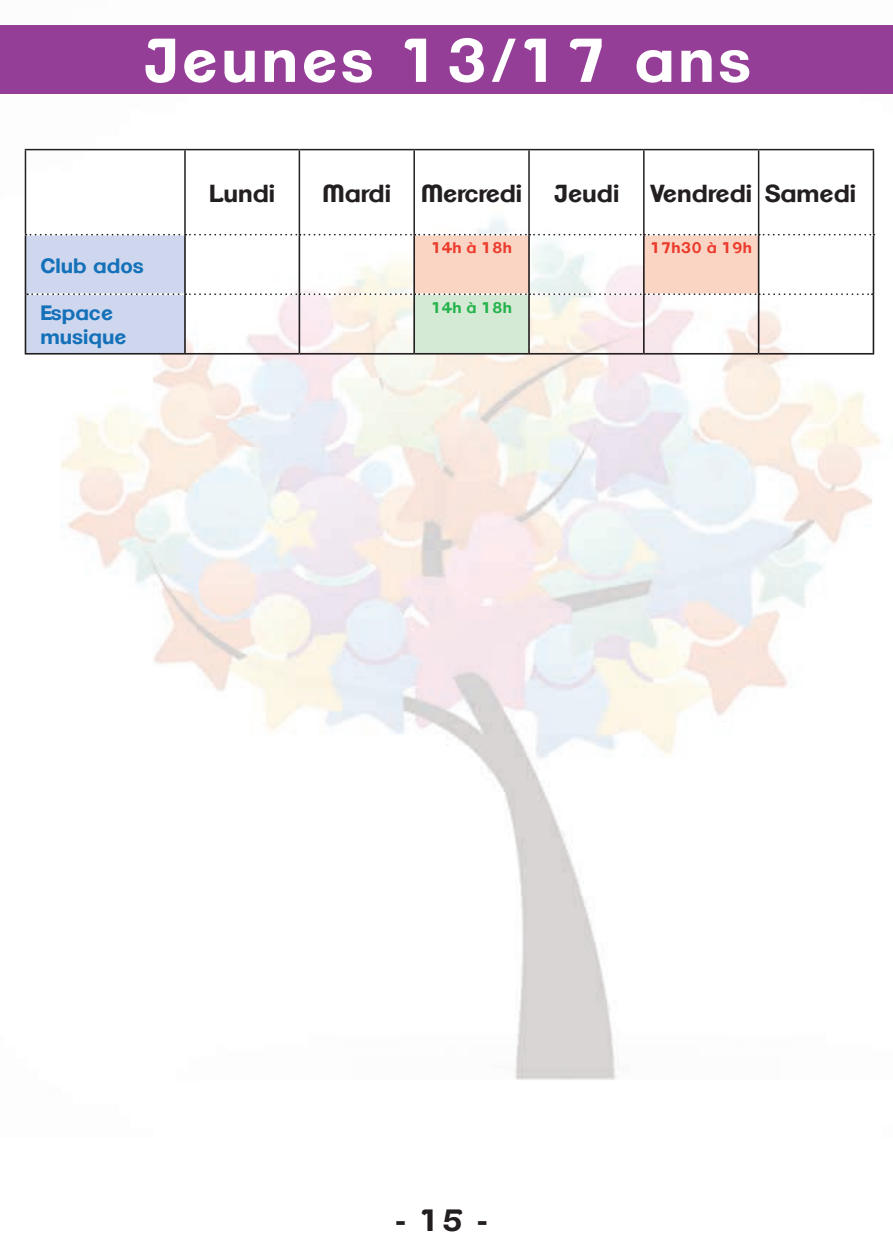
<style>
.page{position:relative;width:893px;height:1259px;background:#fff}
.page>*{position:absolute;margin:0;border:0;box-sizing:border-box;transform-origin:0 0}
.t1{font:700 60px "Clemente P Dam";letter-spacing:.06em;color:#fff}
.t2{font:700 30px "Clemente P Dam";color:#231f20}
.t3{font:700 24px "Clemente P Dam";color:#231f20}
.t4{font:700 20.4px/24.3px "Clemente P Dam";color:#1471b9}
.t5{font:700 15px "Clemente P Dam";color:#eb3b2c}
.t6{font:700 15px "Clemente P Dam";color:#23b24b}
</style>
<div class="page">
<img style="left:199px;top:25px;width:694px;height:594px">
<img style="left:0;top:25px;width:199px;height:643px">
<img style="left:198px;top:619px;width:590px;height:461px">
<div style="left:0;top:26px;width:893px;height:68px;background:#953e97"></div>
<svg style="left:25px;top:234px;width:849px;height:119px"></svg>
<hr style="left:25px;top:149px;width:160px;height:1px;background:#231f20">
<hr style="left:25px;top:150px;width:1px;height:84px;background:#231f20">
<hr style="left:185px;top:149px;width:114px;height:1px;background:#231f20">
<hr style="left:184px;top:150px;width:2px;height:84px;background:#231f20">
<hr style="left:299px;top:149px;width:115px;height:1px;background:#231f20">
<hr style="left:299px;top:150px;width:1px;height:84px;background:#231f20">
<hr style="left:414px;top:149px;width:115px;height:1px;background:#231f20">
<hr style="left:413px;top:150px;width:2px;height:84px;background:#231f20">
<hr style="left:529px;top:149px;width:115px;height:1px;background:#231f20">
<hr style="left:528px;top:150px;width:2px;height:84px;background:#231f20">
<hr style="left:644px;top:149px;width:115px;height:1px;background:#231f20">
<hr style="left:643px;top:150px;width:2px;height:84px;background:#231f20">
<hr style="left:759px;top:149px;width:115px;height:1px;background:#231f20">
<hr style="left:758px;top:150px;width:1px;height:84px;background:#231f20">
<hr style="left:873px;top:150px;width:1px;height:84px;background:#231f20">
<hr style="left:25px;top:353px;width:160px;height:1px;background:#231f20">
<hr style="left:185px;top:353px;width:114px;height:1px;background:#231f20">
<hr style="left:299px;top:353px;width:115px;height:1px;background:#231f20">
<hr style="left:414px;top:353px;width:115px;height:1px;background:#231f20">
<hr style="left:529px;top:353px;width:115px;height:1px;background:#231f20">
<hr style="left:644px;top:353px;width:115px;height:1px;background:#231f20">
<hr style="left:759px;top:353px;width:115px;height:1px;background:#231f20">
<h1 class="t1" style="left:142px;top:24px;width:610px">Jeunes 13/17 ans</h1>
<p class="t3" style="left:209px;top:179px;width:68px">Lundi</p>
<p class="t3" style="left:323px;top:179px;width:70px">Mardi</p>
<p class="t3" style="left:421px;top:179px;width:103px">Mercredi</p>
<p class="t3" style="left:554px;top:179px;width:67px">Jeudi</p>
<p class="t3" style="left:650px;top:179px;width:207px">Vendredi Samedi</p>
<p class="t4" style="left:40px;top:253px;width:105px">Club ados</p>
<p class="t5" style="left:431px;top:239px;width:82px">14h à 18h</p>
<p class="t5" style="left:650px;top:239px;width:103px">17h30 à 19h</p>
<p class="t4" style="left:40px;top:300px;width:87px">Espace musique</p>
<p class="t6" style="left:431px;top:298px;width:82px">14h à 18h</p>
<p class="t2" style="left:395px;top:1202px;width:94px">- 15 -</p>
</div>
